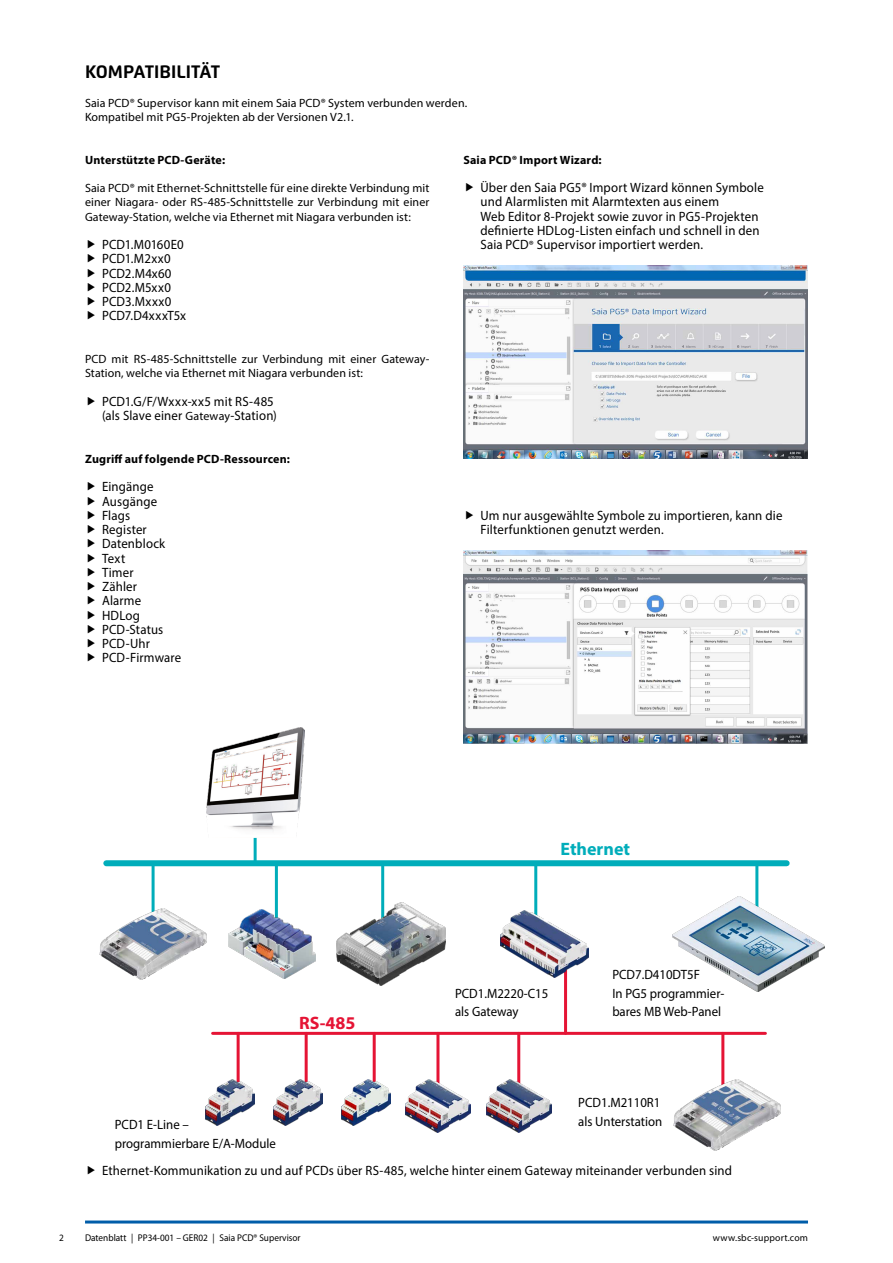
<style>
.page{position:relative;width:893px;height:1263px;background:#fff}
.page>*{position:absolute;margin:0;border:0;box-sizing:border-box;transform-origin:0 0}
.ENG_-_Heading_1_New{font:700 18px "Flexo";letter-spacing:-.005em;color:#000}
.Paragraph_Style1{font:700 18px "Myriad Pro";color:#00adba}
.Paragraph_Style1-2{font:700 18px "Myriad Pro";color:#e51435}
._004_Grundtext_9_12{font:13.5px/14.2px "Myriad Pro";letter-spacing:.01em;color:#000;scale:.95 1}
.ENG_-_Body-Text{font:12px/14.2px "Myriad Pro";letter-spacing:.01em;color:#000;text-align:justify}
.ENG_-_Body-Text_auf{font:12px "Myriad Pro";letter-spacing:.01em;color:#000}
.ENG_-_Body-Text_Item{font:700 12px "Myriad Pro";letter-spacing:.015em;color:#000}
.t1{font:9.75px "Myriad Pro";color:#000;scale:.95 1}
.t2{font:9.75px "Myriad Pro";color:#000}
.s1{font-size:12px}
</style>
<div class="page">
<div style="left:106px;top:860px;width:681px;height:6px;background:#00adba"></div>
<hr style="left:254px;top:791px;width:3px;height:72px;background:#00adba">
<hr style="left:534px;top:863px;width:3px;height:72px;background:#00adba">
<hr style="left:213px;top:1032px;width:552px;height:3px;background:#e51435">
<hr style="left:237px;top:1033px;width:3px;height:77px;background:#e51435">
<hr style="left:373px;top:1033px;width:3px;height:64px;background:#e51435">
<hr style="left:436px;top:1033px;width:3px;height:56px;background:#e51435">
<hr style="left:564px;top:948px;width:3px;height:85px;background:#e51435">
<hr style="left:152px;top:863px;width:3px;height:72px;background:#00adba">
<hr style="left:275px;top:863px;width:3px;height:72px;background:#00adba">
<hr style="left:755px;top:863px;width:3px;height:72px;background:#00adba">
<hr style="left:381px;top:863px;width:3px;height:72px;background:#00adba">
<hr style="left:517px;top:1033px;width:3px;height:56px;background:#e51435">
<hr style="left:305px;top:1033px;width:3px;height:77px;background:#e51435">
<hr style="left:721px;top:1033px;width:3px;height:56px;background:#e51435">
<hr style="left:85px;top:1220px;width:723px;height:3px;background:#005da9">
<img style="left:463px;top:266px;width:345px;height:193px">
<img style="left:463px;top:551px;width:345px;height:193px">
<img style="left:273px;top:1079px;width:49px;height:47px">
<img style="left:406px;top:1079px;width:64px;height:53px">
<img style="left:206px;top:1079px;width:49px;height:46px">
<img style="left:500px;top:911px;width:88px;height:66px">
<img style="left:228px;top:909px;width:88px;height:70px">
<img style="left:99px;top:908px;width:108px;height:71px">
<img style="left:673px;top:897px;width:151px;height:94px">
<img style="left:337px;top:902px;width:109px;height:83px">
<img style="left:486px;top:1079px;width:65px;height:53px">
<img style="left:341px;top:1079px;width:49px;height:46px">
<img style="left:674px;top:1079px;width:107px;height:71px">
<img style="left:206px;top:728px;width:98px;height:110px">
<p class="ENG_-_Heading_1_New" style="left:85px;top:61px;width:137px">KOMPATIBILITÄT</p>
<p class="ENG_-_Body-Text_auf" style="left:85px;top:95px;width:384px">Saia PCD® Supervisor kann mit einem Saia PCD® System verbunden werden.</p>
<p class="ENG_-_Body-Text_auf" style="left:85px;top:109px;width:270px">Kompatibel mit PG5-Projekten ab der Versionen V2.1.</p>
<p class="ENG_-_Body-Text_Item" style="left:85px;top:152px;width:142px">Unterstützte PCD-Geräte:</p>
<p class="ENG_-_Body-Text" style="left:85px;top:181px;width:346px">Saia PCD® mit Ethernet-Schnittstelle für eine direkte Verbindung mit einer Niagara- oder RS-485-Schnittstelle zur Verbindung mit einer Gateway-Station, welche via Ethernet mit Niagara verbunden ist:</p>
<p class="_004_Grundtext_9_12" style="left:102px;top:237px;width:87px">PCD1.M0160E0</p>
<p class="_004_Grundtext_9_12" style="left:102px;top:251px;width:74px">PCD1.M2xx0</p>
<p class="_004_Grundtext_9_12" style="left:102px;top:266px;width:75px">PCD2.M4x60</p>
<p class="_004_Grundtext_9_12" style="left:102px;top:280px;width:74px">PCD2.M5xx0</p>
<p class="_004_Grundtext_9_12" style="left:102px;top:294px;width:74px">PCD3.Mxxx0</p>
<p class="_004_Grundtext_9_12" style="left:102px;top:308px;width:90px">PCD7.D4xxxT5x</p>
<p class="ENG_-_Body-Text" style="left:85px;top:352px;width:346px">PCD mit RS-485-Schnittstelle zur Verbindung mit einer Gateway-<br>Station, welche via Ethernet mit Niagara verbunden ist:</p>
<p class="_004_Grundtext_9_12" style="left:102px;top:394px;width:186px">PCD1.G/F/Wxxx-xx5 mit RS-485 (als Slave einer <span class="s1">Gateway</span>-Station)</p>
<p class="ENG_-_Body-Text_Item" style="left:85px;top:451px;width:206px">Zugriff auf folgende PCD-Ressourcen:</p>
<p class="_004_Grundtext_9_12" style="left:102px;top:479px;width:56px">Eingänge</p>
<p class="_004_Grundtext_9_12" style="left:102px;top:494px;width:60px">Ausgänge</p>
<p class="_004_Grundtext_9_12" style="left:102px;top:508px;width:31px">Flags</p>
<p class="_004_Grundtext_9_12" style="left:102px;top:522px;width:49px">Register</p>
<p class="_004_Grundtext_9_12" style="left:102px;top:536px;width:68px">Datenblock</p>
<p class="_004_Grundtext_9_12" style="left:102px;top:551px;width:26px">Text</p>
<p class="_004_Grundtext_9_12" style="left:102px;top:565px;width:35px">Timer</p>
<p class="_004_Grundtext_9_12" style="left:102px;top:579px;width:38px">Zähler</p>
<p class="_004_Grundtext_9_12" style="left:102px;top:593px;width:43px">Alarme</p>
<p class="_004_Grundtext_9_12" style="left:102px;top:608px;width:42px">HDLog</p>
<p class="_004_Grundtext_9_12" style="left:102px;top:622px;width:66px">PCD-Status</p>
<p class="_004_Grundtext_9_12" style="left:102px;top:636px;width:52px">PCD-Uhr</p>
<p class="_004_Grundtext_9_12" style="left:102px;top:650px;width:85px">PCD-Firmware</p>
<p class="ENG_-_Body-Text_Item" style="left:463px;top:152px;width:140px">Saia PCD® Import Wizard:</p>
<p class="_004_Grundtext_9_12" style="left:480px;top:180px;width:300px">Über den Saia PG5® Import Wizard können Symbole und Alarmlisten mit Alarmtexten aus einem<br>Web Editor 8-Projekt sowie zuvor in PG5-Projekten definierte HDLog-Listen einfach und schnell in den Saia PCD<span class="s1">®</span> Supervisor importiert werden.</p>
<p class="_004_Grundtext_9_12" style="left:480px;top:508px;width:319px">Um nur ausgewählte Symbole zu importieren, kann die<br>Filterfunktionen genutzt werden.</p>
<p class="Paragraph_Style1-2" style="left:299px;top:1011px;width:58px">RS-485</p>
<p class="Paragraph_Style1" style="left:560px;top:837px;width:71px">Ethernet</p>
<p class="_004_Grundtext_9_12" style="left:455px;top:983px;width:100px;line-height:18.8px">PCD1.M2220-C15 als Gateway</p>
<p class="_004_Grundtext_9_12" style="left:612px;top:967px;width:94px">PCD7.D410DT5F</p>
<p class="_004_Grundtext_9_12" style="left:612px;top:983px;width:120px;line-height:18.8px">In PG5 programmier&shy;bares MB Web-Panel</p>
<p class="_004_Grundtext_9_12" style="left:578px;top:1093px;width:90px;line-height:18.8px">PCD1.M2110R1 als Unterstation</p>
<p class="_004_Grundtext_9_12" style="left:115px;top:1115px;width:171px;line-height:18.8px">PCD1 E-Line – programmierbare E/A-Module</p>
<p class="_004_Grundtext_9_12" style="left:102px;top:1163px;width:665px">Ethernet-Kommunikation zu und auf PCDs über RS-485, welche hinter einem Gateway miteinander verbunden sind</p>
<p class="t1" style="left:59px;top:1231px;width:7px">2</p>
<p class="t1" style="left:85px;top:1231px;width:228px">Datenblatt | PP34-001 – GER02 | Saia PCD® Supervisor</p>
<p class="t2" style="left:713px;top:1231px;width:97px">www.sbc-support.com</p>
</div>
